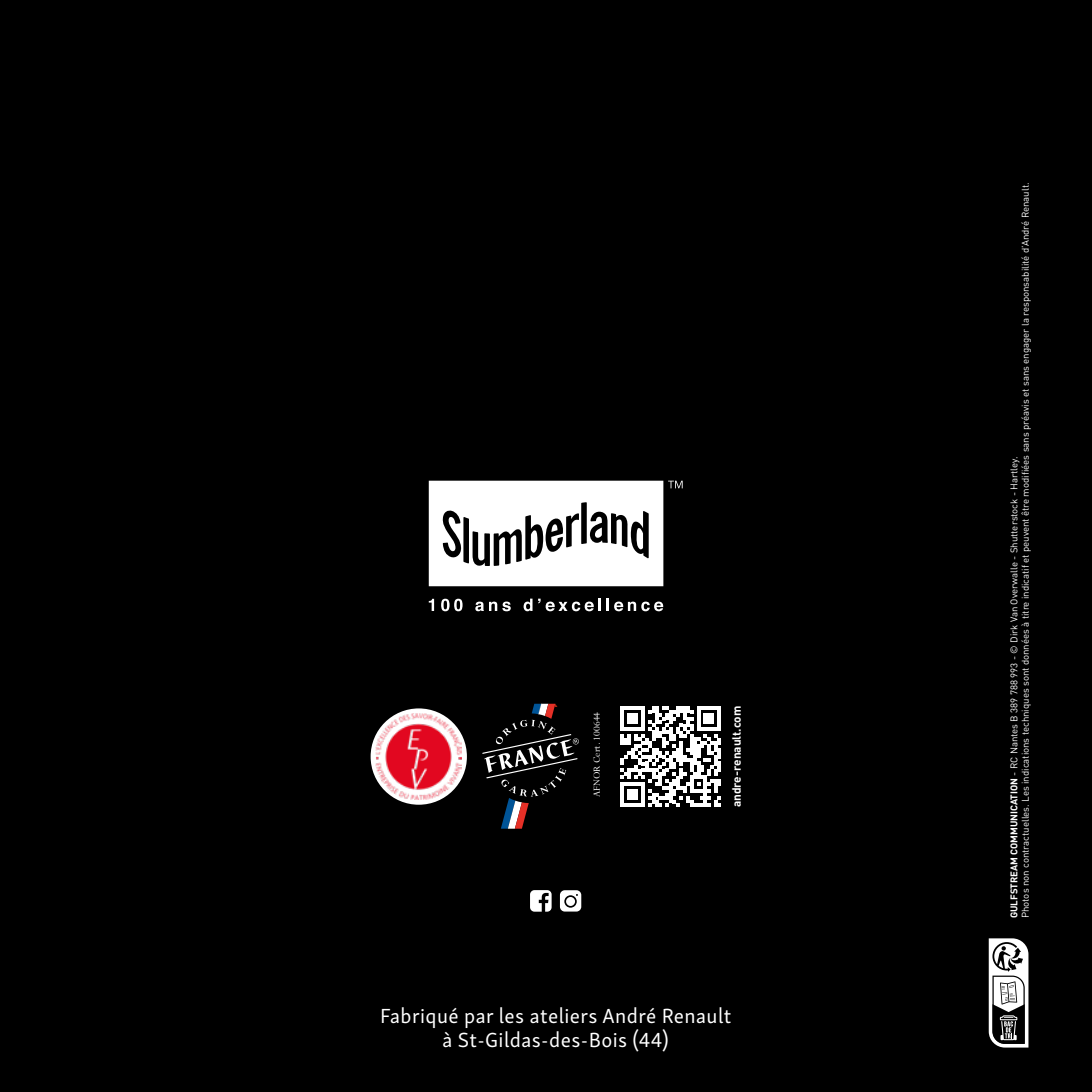
<style>
.page{position:relative;width:1092px;height:1092px;background:#fff}
.page>*{position:absolute;margin:0;border:0;box-sizing:border-box;transform-origin:0 0}
.t1{font:21px/24.5px "Skolar Sans PE";letter-spacing:.02em;color:#fff;text-align:center}
.t2{font:700 11.9px "DIN Pro";color:#fff}
.t3{font:10.33px "Perpetua";color:#fff}
.t4{font:9.62px/11.5px "DIN Pro";color:#fff}
.s1{font-weight:700}
</style>
<div class="page">
<div style="left:0;top:0;width:1091px;height:1091px;background:#000"></div>
<svg style="left:429px;top:480px;width:253px;height:106px"></svg>
<svg style="left:429px;top:598px;width:5px;height:13px"></svg>
<svg style="left:441px;top:598px;width:21px;height:13px"></svg>
<svg style="left:475px;top:601px;width:35px;height:10px"></svg>
<svg style="left:523px;top:598px;width:9px;height:13px"></svg>
<svg style="left:538px;top:598px;width:125px;height:13px"></svg>
<svg style="left:560px;top:890px;width:21px;height:21px"></svg>
<svg style="left:530px;top:890px;width:21px;height:21px"></svg>
<svg style="left:620px;top:706px;width:101px;height:100px"></svg>
<svg style="left:370px;top:708px;width:97px;height:96px"></svg>
<img style="left:375px;top:713px;width:87px;height:86px">
<svg style="left:482px;top:703px;width:97px;height:125px"></svg>
<svg style="left:988px;top:938px;width:40px;height:109px"></svg>
<p class="t3" style="left:590px;top:797px;width:87px;rotate:-90deg">AFNOR Cert. 100644</p>
<p class="t2" style="left:726px;top:807px;width:103px;rotate:-90deg">andre-renault.com</p>
<h1 class="t1" style="left:380px;top:1001px;width:353px">Fabriqué par les ateliers André Renault à St-Gildas-des-Bois (44)</h1>
<p class="t4" style="left:1007px;top:918px;width:737px;rotate:-90deg"><span class="s1">GULFSTREAM COMMUNICATION</span> - RC Nantes B 389 788 993 - © Dirk Van Overwalle - Shutterstock - Hartley.<br>Photos non contractuelles. Les indications techniques sont données à titre indicatif et peuvent être modifiées sans préavis et sans engager la responsabilité d’André Renault.</p>
</div>
